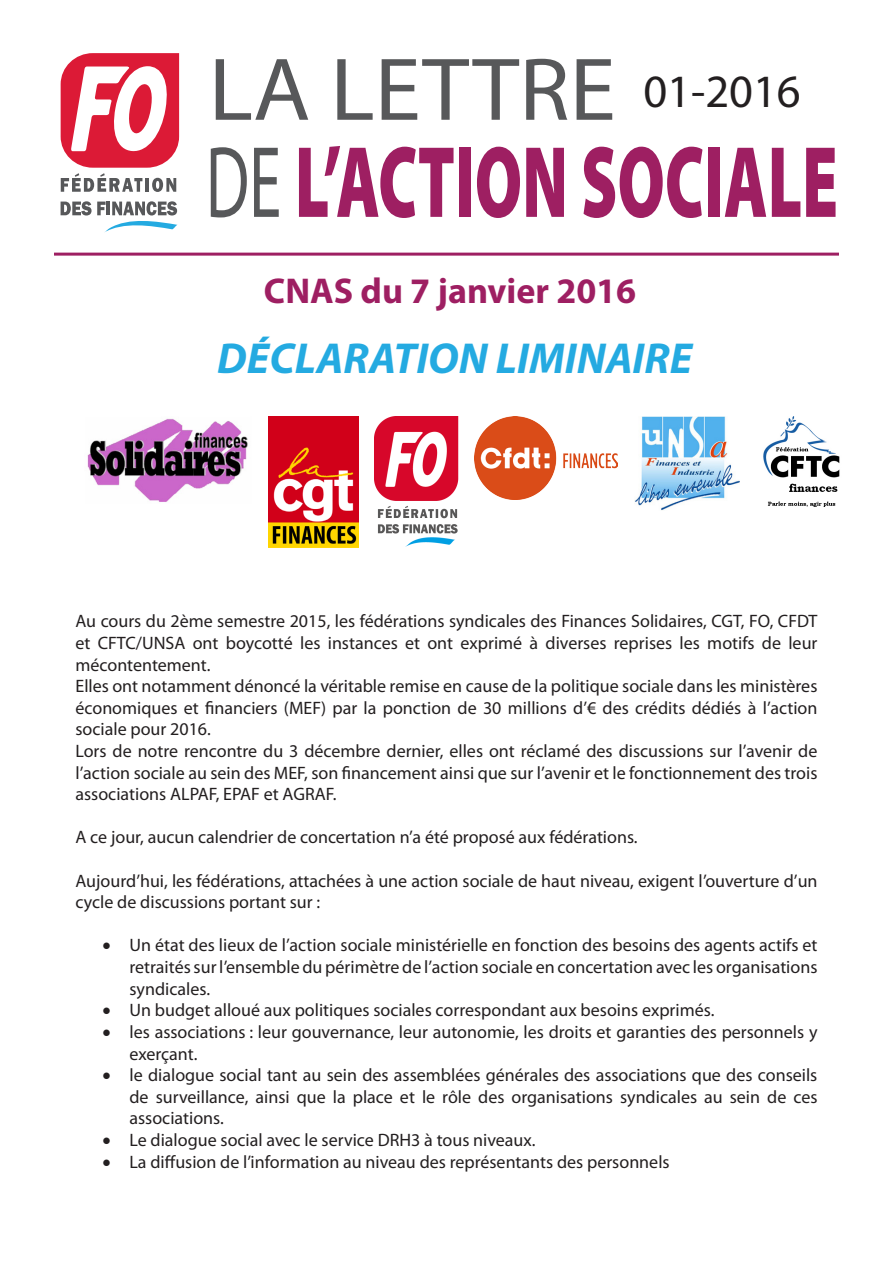
<style>
.page{position:relative;width:893px;height:1263px;background:#fff}
.page>*{position:absolute;margin:0;border:0;box-sizing:border-box;transform-origin:0 0}
.t1{font:46.5px "Myriad Pro";color:#231f20}
.t2{font:italic 700 43.5px "Myriad Pro";color:#24aae1}
.t3{font:700 36px "Myriad Pro";color:#9e1f62}
.t4{font:18px/21.6px "Myriad Pro";color:#231f20;text-align:justify}
</style>
<div class="page">
<svg style="left:216px;top:59px;width:92px;height:61px"></svg>
<svg style="left:337px;top:59px;width:36px;height:61px"></svg>
<svg style="left:382px;top:59px;width:137px;height:61px"></svg>
<svg style="left:526px;top:59px;width:41px;height:61px"></svg>
<svg style="left:577px;top:59px;width:35px;height:61px"></svg>
<svg style="left:211px;top:147px;width:36px;height:70px"></svg>
<svg style="left:254px;top:148px;width:25px;height:69px"></svg>
<svg style="left:299px;top:146px;width:155px;height:72px"></svg>
<div style="left:459px;top:148px;width:12px;height:69px;background:#9e1f62"></div>
<svg style="left:477px;top:147px;width:43px;height:71px"></svg>
<svg style="left:526px;top:148px;width:38px;height:69px"></svg>
<svg style="left:583px;top:147px;width:119px;height:71px"></svg>
<div style="left:708px;top:148px;width:12px;height:69px;background:#9e1f62"></div>
<svg style="left:725px;top:148px;width:41px;height:69px"></svg>
<svg style="left:772px;top:148px;width:28px;height:69px"></svg>
<svg style="left:806px;top:148px;width:29px;height:69px"></svg>
<hr style="left:54px;top:253px;width:785px;height:3px;background:#9e1f62">
<svg style="left:61px;top:53px;width:118px;height:139px"></svg>
<svg style="left:61px;top:201px;width:117px;height:32px"></svg>
<img style="left:87px;top:418px;width:161px;height:84px">
<img style="left:269px;top:417px;width:90px;height:130px">
<img style="left:375px;top:417px;width:83px;height:129px">
<img style="left:474px;top:417px;width:144px;height:83px">
<img style="left:634px;top:417px;width:105px;height:94px">
<img style="left:763px;top:417px;width:77px;height:90px">
<p class="t1" style="left:643px;top:63px;width:159px">01-2016</p>
<p class="t3" style="left:264px;top:268px;width:374px">CNAS du 7 janvier 2016</p>
<p class="t2" style="left:217px;top:330px;width:476px">DÉCLARATION LIMINAIRE</p>
<p class="t4" style="left:75px;top:610px;width:744px">Au cours du 2ème semestre 2015, les fédérations syndicales des Finances Solidaires, CGT, FO, CFDT et CFTC/UNSA ont boycotté les instances et ont exprimé à diverses reprises les motifs de leur mécontentement.</p>
<p class="t4" style="left:75px;top:675px;width:743px">Elles ont notamment dénoncé la véritable remise en cause de la politique sociale dans les ministères économiques et financiers (MEF) par la ponction de 30 millions d’€ des crédits dédiés à l’action sociale pour 2016.</p>
<p class="t4" style="left:75px;top:740px;width:743px">Lors de notre rencontre du 3 décembre dernier, elles ont réclamé des discussions sur l’avenir de l’action sociale au sein des MEF, son financement ainsi que sur l’avenir et le fonctionnement des trois associations ALPAF, EPAF et AGRAF.</p>
<p class="t4" style="left:75px;top:826px;width:564px">A ce jour, aucun calendrier de concertation n’a été proposé aux fédérations.</p>
<p class="t4" style="left:75px;top:869px;width:744px">Aujourd’hui, les fédérations, attachées à une action sociale de haut niveau, exigent l’ouverture d’un cycle de discussions portant sur :</p>
<p class="t4" style="left:129px;top:934px;width:689px;text-indent:-27px">• Un état des lieux de l’action sociale ministérielle en fonction des besoins des agents actifs et retraités sur l’ensemble du périmètre de l’action sociale en concertation avec les organisations syndicales.</p>
<p class="t4" style="left:102px;top:999px;width:613px">• Un budget alloué aux politiques sociales correspondant aux besoins exprimés.</p>
<p class="t4" style="left:129px;top:1021px;width:689px;text-indent:-27px">• les associations : leur gouvernance, leur autonomie, les droits et garanties des personnels y exerçant.</p>
<p class="t4" style="left:129px;top:1064px;width:689px;text-indent:-27px">• le dialogue social tant au sein des assemblées générales des associations que des conseils de surveillance, ainsi que la place et le rôle des organisations syndicales au sein de ces associations.</p>
<p class="t4" style="left:102px;top:1129px;width:435px">• Le dialogue social avec le service DRH3 à tous niveaux.</p>
<p class="t4" style="left:102px;top:1150px;width:569px">• La diffusion de l’information au niveau des représentants des personnels</p>
</div>
